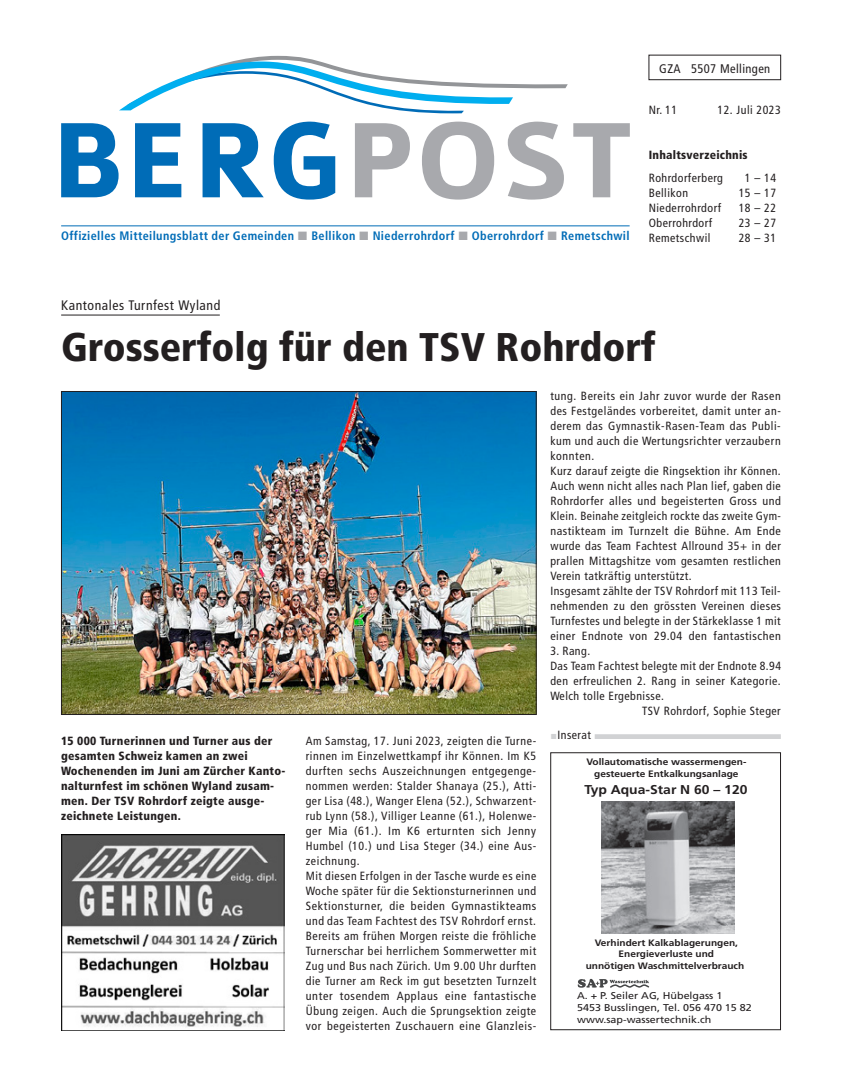
<style>
.page{position:relative;width:842px;height:1085px;background:#fff}
.page>*{position:absolute;margin:0;border:0;box-sizing:border-box;transform-origin:0 0}
.t1{font:40px "Frutiger LT 77 Blk Cn";color:#231f20}
.t2{font:30px "Times";color:#231f20}
.t3{font:13.75px "Frutiger LT 57 Cn";letter-spacing:.04em;color:#231f20}
.t4{font:700 12.75px "Frutiger";color:#231f20;scale:1.09 1}
.t5{font:12.5px "Frutiger LT 57 Cn";letter-spacing:.03em;color:#231f20}
.t6{font:700 condensed 12.25px "Frutiger LT Std";letter-spacing:.03em;color:#006cb7}
.t7{font:11.88px/15px "Frutiger LT 57 Cn";letter-spacing:.05em;color:#231f20}
.t8{font:11.88px/15px "Frutiger LT 77 Blk Cn";letter-spacing:.02em;color:#231f20}
.t9{font:9.88px/11.9px "Frutiger";color:#231f20;scale:1.09 1}
.t10{font:700 9.25px/11.1px "Frutiger";color:#231f20;text-align:center;scale:1.09 1}
.s1{color:#a8a9ad}
.s2{color:#d1d2d4}
</style>
<div class="page">
<div style="left:648px;top:55px;width:132px;height:25px;border:1px solid #231f20"></div>
<hr style="left:61px;top:225px;width:568px;height:1px;background:#006cb7">
<svg style="left:61px;top:123px;width:58px;height:74px"></svg>
<svg style="left:135px;top:123px;width:46px;height:74px"></svg>
<svg style="left:202px;top:123px;width:62px;height:74px"></svg>
<svg style="left:274px;top:122px;width:61px;height:77px"></svg>
<svg style="left:355px;top:123px;width:55px;height:74px"></svg>
<svg style="left:422px;top:122px;width:72px;height:77px"></svg>
<svg style="left:508px;top:122px;width:56px;height:77px"></svg>
<svg style="left:573px;top:123px;width:56px;height:74px"></svg>
<svg style="left:119px;top:56px;width:448px;height:57px"></svg>
<hr style="left:594px;top:734px;width:186px;height:4px;background:#d1d2d4">
<svg style="left:577px;top:801px;width:158px;height:187px"></svg>
<div style="left:550px;top:752px;width:230px;height:277px;border:1px solid #231f20"></div>
<img style="left:61px;top:834px;width:224px;height:195px">
<hr style="left:61px;top:315px;width:159px;height:1px;background:#231f20">
<img style="left:63px;top:393px;width:471px;height:319px">
<div style="left:61px;top:391px;width:475px;height:323px;border:1px solid #231f20"></div>
<p class="t5" style="left:659px;top:61px;width:112px">GZA 5507 Mellingen</p>
<p class="t7" style="left:648px;top:103px;width:30px">Nr. 11</p>
<p class="t7" style="left:717px;top:103px;width:65px">12. Juli 2023</p>
<p class="t8" style="left:648px;top:148px;width:100px">Inhaltsverzeichnis</p>
<p class="t7" style="left:648px;top:170px;width:76px">Rohrdorferberg</p>
<p class="t7" style="left:745px;top:170px;width:33px">1 – 14</p>
<p class="t7" style="left:648px;top:185px;width:41px">Bellikon</p>
<p class="t7" style="left:738px;top:185px;width:39px">15 – 17</p>
<p class="t7" style="left:648px;top:200px;width:74px">Niederrohrdorf</p>
<p class="t7" style="left:738px;top:200px;width:39px">18 – 22</p>
<p class="t7" style="left:648px;top:215px;width:65px">Oberrohrdorf</p>
<p class="t7" style="left:738px;top:215px;width:39px">23 – 27</p>
<p class="t6" style="left:61px;top:228px;width:570px">Offizielles Mitteilungsblatt der Gemeinden <span class="s1">◼</span> Bellikon <span class="s1">◼</span> Niederrohrdorf <span class="s1">◼</span> Oberrohrdorf <span class="s1">◼</span> Remetschwil</p>
<p class="t7" style="left:648px;top:230px;width:63px">Remetschwil</p>
<p class="t7" style="left:738px;top:230px;width:39px">28 – 31</p>
<p class="t3" style="left:61px;top:297px;width:161px">Kantonales Turnfest Wyland</p>
<h1 class="t1" style="left:61px;top:323px;width:596px">Grosserfolg für den TSV Rohrdorf</h1>
<p class="t7" style="left:550px;top:388px;width:232px">tung. Bereits ein Jahr zuvor wurde der Rasen des Festgeländes vorbereitet, damit unter an&shy;derem das Gymnastik-Rasen-Team das Publi&shy;kum und auch die Wertungsrichter verzaubern konnten.<br>Kurz darauf zeigte die Ringsektion ihr Können.<br>Auch wenn nicht alles nach Plan lief, gaben die Rohrdorfer alles und begeisterten Gross und Klein. Beinahe zeitgleich rockte das zweite Gym&shy;nastikteam im Turnzelt die Bühne. Am Ende wurde das Team Fachtest Allround 35+ in der prallen Mittagshitze vom gesamten restlichen Verein tatkräftig unterstützt.<br>Insgesamt zählte der TSV Rohrdorf mit 113 Teil&shy;nehmenden zu den grössten Vereinen dieses Turnfestes und belegte in der Stärkeklasse 1 mit einer Endnote von 29.04 den fantastischen</p>
<p class="t7" style="left:550px;top:643px;width:41px">3. Rang.</p>
<p class="t7" style="left:550px;top:658px;width:232px">Das Team Fachtest belegte mit der Endnote 8.94</p>
<p class="t7" style="left:550px;top:673px;width:232px">den erfreulichen 2. Rang in seiner Kategorie.</p>
<p class="t7" style="left:550px;top:688px;width:115px">Welch tolle Ergebnisse.</p>
<p class="t7" style="left:642px;top:703px;width:140px">TSV Rohrdorf, Sophie Steger</p>
<p class="t7" style="left:306px;top:733px;width:232px">Am Samstag, 17. Juni 2023, zeigten die Turne&shy;rinnen im Einzelwettkampf ihr Können. Im K5 durften sechs Auszeichnungen entgegenge&shy;nommen werden: Stalder Shanaya (25.), Atti&shy;ger Lisa (48.), Wanger Elena (52.), Schwarzent&shy;rub Lynn (58.), Villiger Leanne (61.), Holenwe&shy;ger Mia (61.). Im K6 erturnten sich Jenny Humbel (10.) und Lisa Steger (34.) eine Aus&shy;zeichnung.<br>Mit diesen Erfolgen in der Tasche wurde es eine Woche später für die Sektionsturnerinnen und Sektionsturner, die beiden Gymnastikteams und das Team Fachtest des TSV Rohrdorf ernst.<br>Bereits am frühen Morgen reiste die fröhliche Turnerschar bei herrlichem Sommerwetter mit Zug und Bus nach Zürich. Um 9.00 Uhr durften die Turner am Reck im gut besetzten Turnzelt unter tosendem Applaus eine fantastische Übung zeigen. Auch die Sprungsektion zeigte vor begeisterten Zuschauern eine Glanzleis-</p>
<h2 class="t2" style="left:603px;top:675px;width:125px">Reussbote</h2>
<p class="t7" style="left:550px;top:727px;width:42px"><span class="s2">▪</span>Inserat</p>
<p class="t8" style="left:61px;top:733px;width:226px">15 000 Turnerinnen und Turner aus der gesamten Schweiz kamen an zwei Wochenenden im Juni am Zürcher Kanto&shy;nalturnfest im schönen Wyland zusam&shy;men. Der TSV Rohrdorf zeigte ausge&shy;zeichnete Leistungen.</p>
<p class="t10" style="left:586px;top:755px;width:148px;line-height:12px">Vollautomatische wassermengen&shy;gesteuerte Entkalkungsanlage</p>
<p class="t4" style="left:584px;top:782px;width:151px">Typ Aqua-Star N 60 – 120</p>
<p class="t10" style="left:585px;top:937px;width:147px">Verhindert Kalkablagerungen,<br>Energieverluste und<br>unnötigen Waschmittelverbrauch</p>
<p class="t9" style="left:577px;top:989px;width:162px">A. + P. Seiler AG, Hübelgass 1<br>5453 Busslingen, Tel. 056 470 15 82 www.sap-wassertechnik.ch</p>
</div>
